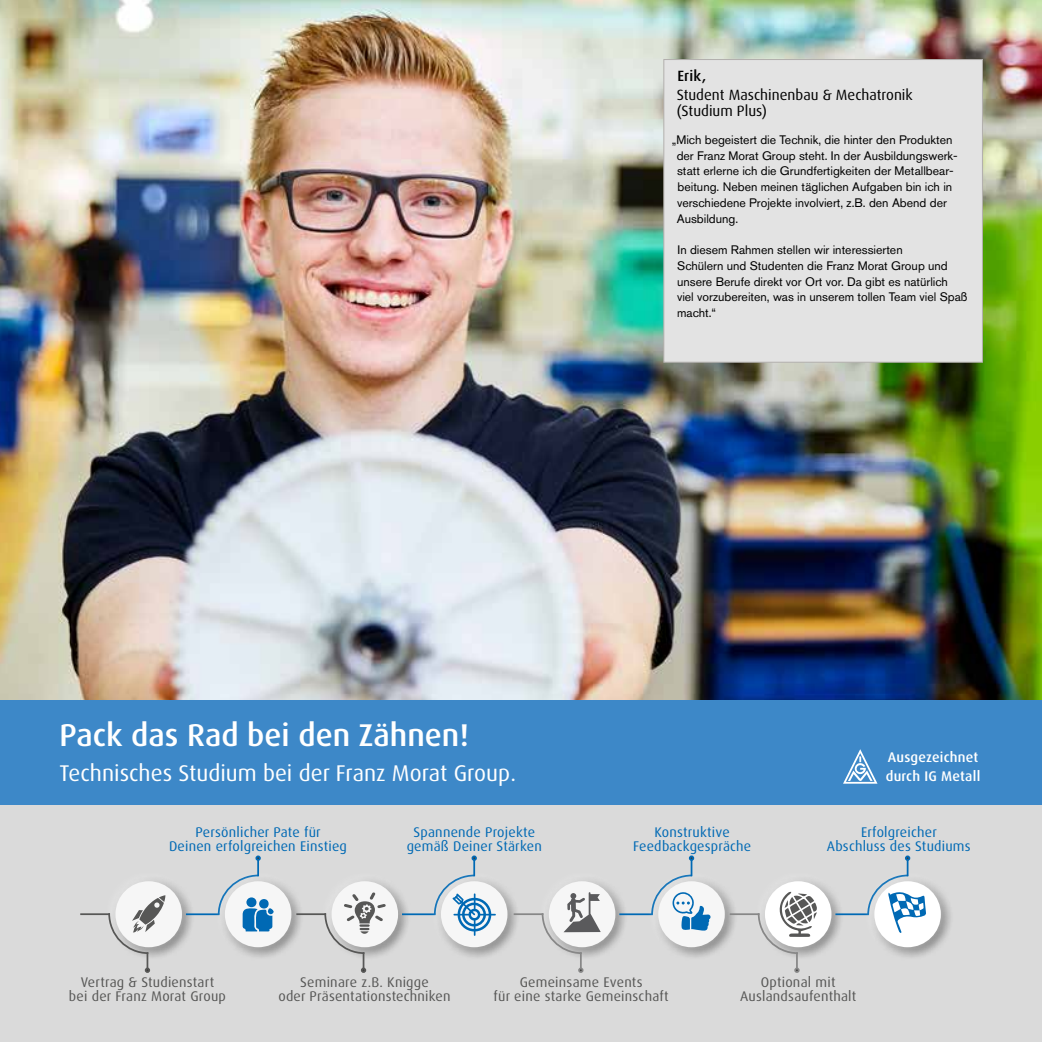
<style>
.page{position:relative;width:1042px;height:1042px;background:#fff}
.page>*{position:absolute;margin:0;border:0;box-sizing:border-box;transform-origin:0 0}
.t1{font:500 31.5px "Dax OT";color:#fff}
.t2{font:22.75px "Dax OT";color:#fff}
.t3{font:14.88px/15.8px "Dax Pro";color:#000}
.t4{font:500 14.88px "Dax OT";color:#000}
.t5{font:14px/14px "Dax OT";letter-spacing:.015em;color:#575756;text-align:center}
.t6{font:14px/14px "Dax OT";letter-spacing:.015em;color:#0069b4;text-align:center}
.t7{font:500 14px/18.9px "Dax OT";letter-spacing:.015em;color:#fff}
.t8{font:12.25px/15.8px "Akzidenz Grotesk Pro";color:#000}
</style>
<div class="page">
<div style="left:0;top:782px;width:1042px;height:260px;background:#dadada"></div>
<img style="left:0;top:0;width:1042px;height:700px">
<div style="left:0;top:700px;width:1042px;height:105px;background:#3d88c8"></div>
<div style="left:663px;top:59px;width:320px;height:304px;background:#e3e3e3;border:1px solid #b2afad"></div>
<div style="left:105px;top:870px;width:88px;height:88px;background:#fff;opacity:.75"></div>
<div style="left:115px;top:881px;width:67px;height:66px;background:#f6f6f6;border-radius:50%"></div>
<hr style="left:80px;top:913px;width:30px;height:2px;background:#575756">
<hr style="left:186px;top:913px;width:33px;height:2px;background:#0069b4">
<div style="left:214px;top:870px;width:88px;height:88px;background:#fff;opacity:.75"></div>
<div style="left:225px;top:881px;width:66px;height:66px;background:#f6f6f6;border-radius:50%"></div>
<div style="left:320px;top:870px;width:89px;height:88px;background:#fff;opacity:.75"></div>
<div style="left:331px;top:881px;width:67px;height:66px;background:#f6f6f6;border-radius:50%"></div>
<hr style="left:296px;top:913px;width:30px;height:2px;background:#575756">
<hr style="left:402px;top:913px;width:33px;height:2px;background:#0069b4">
<div style="left:430px;top:870px;width:88px;height:88px;background:#fff;opacity:.75"></div>
<div style="left:441px;top:881px;width:66px;height:66px;background:#f6f6f6;border-radius:50%"></div>
<div style="left:538px;top:870px;width:88px;height:88px;background:#fff;opacity:.75"></div>
<div style="left:549px;top:881px;width:66px;height:66px;background:#f6f6f6;border-radius:50%"></div>
<hr style="left:514px;top:913px;width:29px;height:2px;background:#878787">
<hr style="left:619px;top:913px;width:34px;height:2px;background:#0069b4">
<div style="left:647px;top:870px;width:88px;height:88px;background:#fff;opacity:.75"></div>
<div style="left:658px;top:881px;width:67px;height:66px;background:#f6f6f6;border-radius:50%"></div>
<div style="left:754px;top:870px;width:88px;height:88px;background:#fff;opacity:.75"></div>
<div style="left:765px;top:881px;width:66px;height:66px;background:#fff;border-radius:50%"></div>
<hr style="left:730px;top:913px;width:29px;height:2px;background:#878787">
<hr style="left:835px;top:913px;width:34px;height:2px;background:#0069b4">
<div style="left:863px;top:870px;width:89px;height:88px;background:#fff;opacity:.75"></div>
<div style="left:874px;top:881px;width:67px;height:66px;background:#fff;border-radius:50%"></div>
<svg style="left:107px;top:895px;width:58px;height:78px"></svg>
<svg style="left:323px;top:892px;width:63px;height:81px"></svg>
<svg style="left:433px;top:855px;width:63px;height:81px"></svg>
<svg style="left:541px;top:892px;width:60px;height:81px"></svg>
<svg style="left:866px;top:855px;width:60px;height:78px"></svg>
<svg style="left:217px;top:855px;width:57px;height:77px"></svg>
<svg style="left:650px;top:855px;width:61px;height:76px"></svg>
<svg style="left:757px;top:892px;width:61px;height:81px"></svg>
<svg style="left:843px;top:749px;width:34px;height:34px"></svg>
<p class="t4" style="left:677px;top:67px;width:31px">Erik,</p>
<p class="t3" style="left:677px;top:87px;width:237px">Student Maschinenbau &amp; Mechatronik (Studium Plus)</p>
<p class="t8" style="left:677px;top:132px;width:282px;text-indent:-5px">„Mich begeistert die Technik, die hinter den Produkten der Franz Morat Group steht. In der Ausbildungswerk&shy;statt erlerne ich die Grundfertigkeiten der Metallbear&shy;beitung. Neben meinen täglichen Aufgaben bin ich in verschiedene Projekte involviert, z.B. den Abend der Ausbildung.</p>
<p class="t8" style="left:677px;top:242px;width:292px">In diesem Rahmen stellen wir interessierten<br>Schülern und Studenten die Franz Morat Group und unsere Berufe direkt vor Ort vor. Da gibt es natürlich viel vorzubereiten, was in unserem tollen Team viel Spaß macht.“</p>
<h1 class="t1" style="left:60px;top:715px;width:411px">Pack das Rad bei den Zähnen!</h1>
<h2 class="t2" style="left:60px;top:759px;width:458px">Technisches Studium bei der Franz Morat Group.</h2>
<p class="t6" style="left:169px;top:825px;width:179px">Persönlicher Pate für<br>Deinen erfolgreichen Einstieg</p>
<p class="t6" style="left:407px;top:825px;width:137px">Spannende Projekte gemäß Deiner Stärken</p>
<p class="t6" style="left:633px;top:825px;width:120px">Konstruktive<br>Feedbackgespräche</p>
<p class="t7" style="left:886px;top:748px;width:96px">Ausgezeichnet durch IG Metall</p>
<p class="t6" style="left:827px;top:825px;width:145px">Erfolgreicher<br>Abschluss des Studiums</p>
<p class="t5" style="left:69px;top:975px;width:159px">Vertrag &amp; Studienstart<br>bei der Franz Morat Group</p>
<p class="t5" style="left:278px;top:975px;width:174px">Seminare z.B. Knigge<br>oder Präsentationstechniken</p>
<p class="t5" style="left:494px;top:975px;width:176px">Gemeinsame Events<br>für eine starke Gemeinschaft</p>
<p class="t5" style="left:740px;top:975px;width:118px">Optional mit<br>Auslandsaufenthalt</p>
</div>
